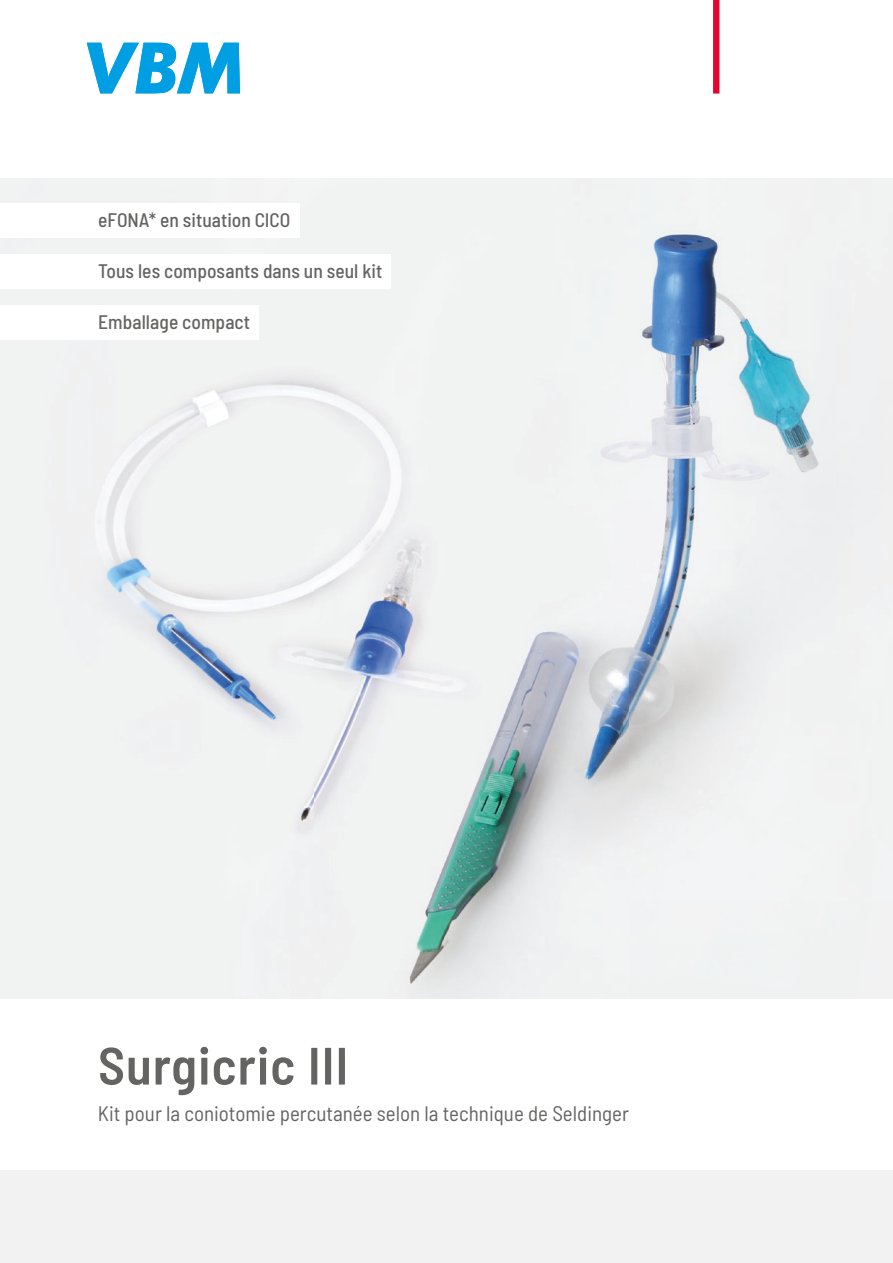
<style>
.page{position:relative;width:893px;height:1263px;background:#fff}
.page>*{position:absolute;margin:0;border:0;box-sizing:border-box;transform-origin:0 0}
.t1{font:600 semi-condensed 52.5px "Barlow";letter-spacing:.02em;color:#646463}
.t2{font:semi-condensed 21px "Barlow";color:#646463}
.t3{font:500 semi-condensed 19.5px "Barlow";color:#646463}
</style>
<div class="page">
<img style="left:0;top:179px;width:893px;height:1084px">
<div style="left:713px;top:0;width:6px;height:94px;background:#e4042e"></div>
<svg style="left:87px;top:43px;width:153px;height:50px"></svg>
<div style="left:0;top:999px;width:893px;height:170px;background:#fff"></div>
<div style="left:0;top:203px;width:299px;height:34px;background:#fff"></div>
<div style="left:0;top:254px;width:391px;height:34px;background:#fff"></div>
<div style="left:0;top:305px;width:259px;height:34px;background:#fff"></div>
<p class="t3" style="left:98px;top:208px;width:194px">eFONA* en situation CICO</p>
<p class="t3" style="left:98px;top:259px;width:286px">Tous les composants dans un seul kit</p>
<p class="t3" style="left:98px;top:310px;width:154px">Emballage compact</p>
<h1 class="t1" style="left:98px;top:1033px;width:252px">Surgicric III</h1>
<p class="t2" style="left:98px;top:1100px;width:532px">Kit pour la coniotomie percutanée selon la technique de Seldinger</p>
</div>
